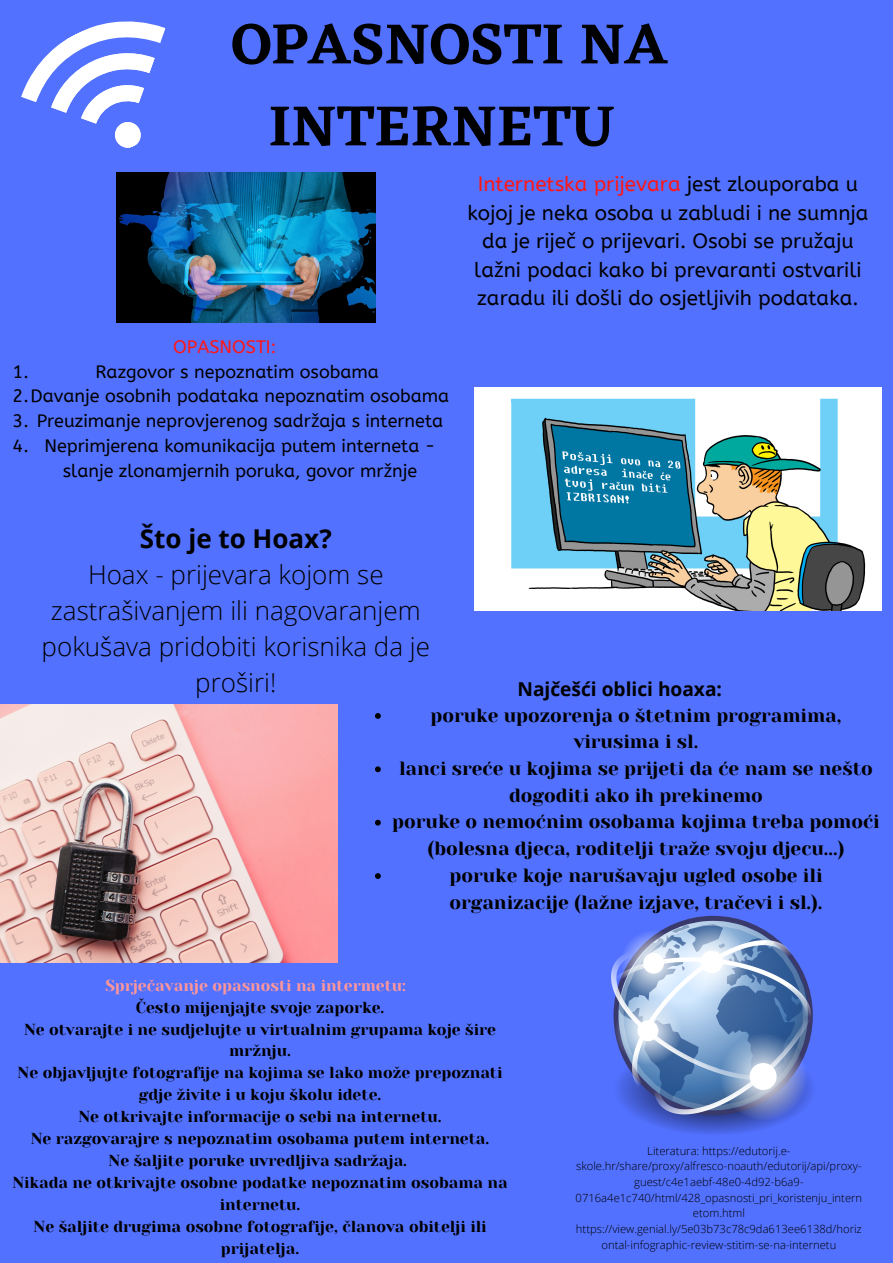
<style>
.page{position:relative;width:893px;height:1263px;background:#5271ff}
.page>*{position:absolute;margin:0;border:0;box-sizing:border-box;transform-origin:0 0}
.t1{font:600 58.72px/82px "Eczar";color:#000;text-align:center}
.t2{font:300 26.03px/36px "Open Sans";color:#000;text-align:center}
.t3{font:700 26.03px "Open Sans";color:#000}
.t4{font:20.55px/28.6px "A Bee Zee";color:#000;text-align:center}
.t5{font:19.12px/26.7px "Yeseva One";color:#000;text-align:center}
.t6{font:700 19.12px "Open Sans";color:#000}
.t7{font:17.92px/24.8px "A Bee Zee";color:#000;text-align:center}
.t8{font:17.92px "A Bee Zee";color:#ff1616}
.t9{font:15.9px/22px "Yeseva One";color:#000;text-align:center}
.t10{font:15.9px "Yeseva One";color:#fe969a}
.t11{font:300 11.25px/15.7px "Open Sans";color:#000;text-align:center}
.s1{font-family:"Noto Sans"}
.s2{color:#ff1616}
</style>
<div class="page">
<img style="left:474px;top:387px;width:407px;height:223px">
<img style="left:0;top:704px;width:337px;height:259px">
<svg style="left:21px;top:21px;width:145px;height:127px"></svg>
<img style="left:117px;top:172px;width:259px;height:150px">
<svg style="left:611px;top:915px;width:202px;height:219px"></svg>
<svg style="left:375px;top:713px;width:6px;height:6px"></svg>
<svg style="left:375px;top:766px;width:6px;height:6px"></svg>
<svg style="left:375px;top:820px;width:6px;height:5px"></svg>
<svg style="left:375px;top:873px;width:6px;height:6px"></svg>
<p class="t1" style="left:231px;top:2px;width:437px">OPASNOSTI NA<br>INTERNETU</p>
<p class="t8" style="left:173px;top:336px;width:104px">OPASNOSTI:</p>
<p class="t7" style="left:96px;top:359px;width:285px">Razgovor s nepoznatim osobama</p>
<p class="t7" style="left:13px;top:384px;width:438px">2.Davanje osobnih podataka nepoznatim osobama</p>
<p class="t7" style="left:13px;top:409px;width:432px">3. Preuzimanje neprovjerenog sadr<span class="s1">ž</span>aja s interneta</p>
<p class="t7" style="left:44px;top:433px;width:393px">Neprimjerena komunikacija putem interneta - slanje zlonamjernih poruka, govor mr<span class="s1">ž</span>nje</p>
<p class="t7" style="left:13px;top:359px;width:18px">1.</p>
<p class="t7" style="left:13px;top:433px;width:18px">4.</p>
<p class="t3" style="left:140px;top:520px;width:193px">Što je to Hoax?</p>
<p class="t2" style="left:42px;top:556px;width:390px">Hoax - prijevara kojom se zastrašivanjem ili nagovaranjem pokušava pridobiti korisnika da je proširi!</p>
<p class="t4" style="left:467px;top:170px;width:403px"><span class="s2">Internetska prijevara</span> jest zlouporaba u kojoj je neka osoba u zabludi i ne sumnja da je rije<span class="s1">č</span> o prijevari. Osobi se pru<span class="s1">ž</span>aju la<span class="s1">ž</span>ni podaci kako bi prevaranti ostvarili zaradu ili do<span class="s1">š</span>li do osjetljivih podataka.</p>
<p class="t6" style="left:517px;top:675px;width:206px">Najčešći oblici hoaxa:</p>
<p class="t5" style="left:430px;top:702px;width:412px">poruke upozorenja o štetnim programima, virusima i sl.</p>
<p class="t5" style="left:399px;top:755px;width:475px">lanci sreće u kojima se prijeti da će nam se nešto dogoditi ako ih prekinemo</p>
<p class="t5" style="left:392px;top:809px;width:489px">poruke o nemoćnim osobama kojima treba pomoći (bolesna djeca, roditelji traže svoju djecu...)</p>
<p class="t5" style="left:449px;top:862px;width:374px;text-align:left">poruke koje narušavaju ugled osobe ili organizacije (lažne izjave, tračevi i sl.).</p>
<p class="t10" style="left:105px;top:976px;width:302px">Sprječavanje opasnosti na intermetu:</p>
<p class="t9" style="left:136px;top:996px;width:250px">Često mijenjajte svoje zaporke.</p>
<p class="t9" style="left:24px;top:1018px;width:473px">Ne otvarajte i ne sudjelujte u virtualnim grupama koje šire mržnju.</p>
<p class="t9" style="left:18px;top:1062px;width:486px">Ne objavljujte fotografije na kojima se lako može prepoznati gdje živite i u koju školu idete.</p>
<p class="t9" style="left:79px;top:1106px;width:364px">Ne otkrivajte informacije o sebi na internetu.</p>
<p class="t9" style="left:31px;top:1128px;width:460px">Ne razgovarajre s nepoznatim osobama putem interneta.</p>
<p class="t9" style="left:109px;top:1150px;width:300px">Ne šaljite poruke uvredljiva sadržaja.</p>
<p class="t9" style="left:12px;top:1172px;width:497px">Nikada ne otkrivajte osobne podatke nepoznatim osobama na internetu.</p>
<p class="t9" style="left:34px;top:1216px;width:454px">Ne šaljite drugima osobne fotografije, članova obitelji ili prijatelja.</p>
<p class="t11" style="left:575px;top:1142px;width:288px">Literatura: https://edutorij.e&shy;skole.hr/share/proxy/alfresco-noauth/edutorij/api/proxy&shy;guest/c4e1aebf-48e0-4d92-b6a9- 0716a4e1c740/html/428_opasnosti_pri_koristenju_intern etom.html</p>
<p class="t11" style="left:576px;top:1221px;width:287px">https://view.genial.ly/5e03b73c78c9da613ee6138d/horiz ontal-infographic-review-stitim-se-na-internetu</p>
</div>
